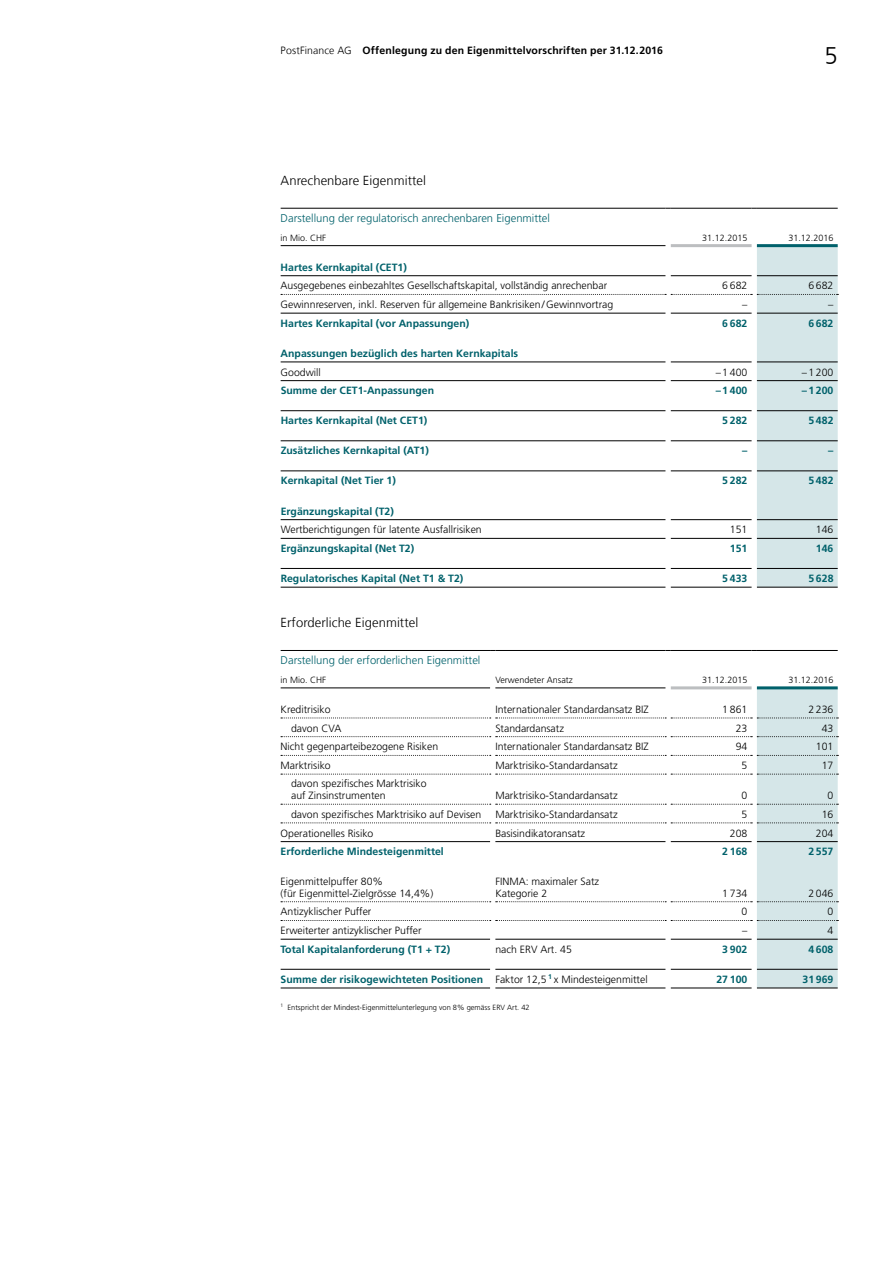
<style>
.page{position:relative;width:893px;height:1263px;background:#fff}
.page>*{position:absolute;margin:0;border:0;box-sizing:border-box;transform-origin:0 0}
.t1{font:300 24px "Frutiger LT Com";color:#000}
.t2{font:300 13.05px "Frutiger LT Com";letter-spacing:.005em;color:#000}
.t3{font:300 11.25px "Frutiger LT Std";color:#00616b}
.t4{font:300 10.5px/12px "Frutiger LT Std";color:#000}
.t5{font:700 10.5px "Frutiger LT Std";color:#00616b}
.t6{font:700 10.5px "Frutiger LT Com";letter-spacing:.015em;color:#000}
.t7{font:300 9px "Frutiger LT Std";color:#000}
.t8{font:300 7.5px "Frutiger LT Std";color:#000}
.s1{font-weight:300}
.s2{font-weight:300;color:#000}
</style>
<div class="page">
<hr style="left:281px;top:208px;width:384px;height:1px;background:#000">
<hr style="left:671px;top:208px;width:81px;height:1px;background:#000">
<hr style="left:757px;top:208px;width:81px;height:1px;background:#000">
<hr style="left:281px;top:245px;width:384px;height:1px;background:#000">
<hr style="left:281px;top:587px;width:384px;height:1px;background:#000">
<hr style="left:671px;top:587px;width:81px;height:1px;background:#000">
<hr style="left:757px;top:587px;width:81px;height:1px;background:#000">
<hr style="left:757px;top:244px;width:81px;height:3px;background:#00616b">
<svg style="left:281px;top:246px;width:557px;height:341px"></svg>
<hr style="left:671px;top:244px;width:81px;height:3px;background:#bcbec0">
<hr style="left:281px;top:650px;width:209px;height:1px;background:#000">
<hr style="left:495px;top:650px;width:170px;height:1px;background:#000">
<hr style="left:671px;top:650px;width:81px;height:1px;background:#000">
<hr style="left:757px;top:650px;width:81px;height:1px;background:#000">
<hr style="left:281px;top:988px;width:209px;height:1px;background:#000">
<hr style="left:495px;top:988px;width:170px;height:1px;background:#000">
<hr style="left:671px;top:988px;width:81px;height:1px;background:#000">
<hr style="left:757px;top:988px;width:81px;height:1px;background:#000">
<hr style="left:757px;top:686px;width:81px;height:3px;background:#00616b">
<svg style="left:281px;top:688px;width:557px;height:300px"></svg>
<hr style="left:671px;top:686px;width:81px;height:3px;background:#bcbec0">
<p class="t6" style="left:281px;top:44px;width:384px"><span class="s1">PostFinance AG</span> Offenlegung zu den Eigenmittelvorschriften per 31.12.2016</p>
<h1 class="t1" style="left:824px;top:41px;width:15px">5</h1>
<p class="t2" style="left:281px;top:173px;width:147px">Anrechenbare Eigenmittel</p>
<p class="t3" style="left:281px;top:212px;width:271px">Darstellung der regulatorisch anrechenbaren Eigenmittel</p>
<p class="t7" style="left:281px;top:232px;width:47px">in Mio. CHF</p>
<p class="t7" style="left:702px;top:232px;width:47px">31.12.2015</p>
<p class="t7" style="left:788px;top:232px;width:47px">31.12.2016</p>
<p class="t5" style="left:281px;top:261px;width:128px">Hartes Kernkapital (CET1)</p>
<p class="t4" style="left:281px;top:280px;width:328px">Ausgegebenes einbezahltes Gesellschaftskapital, vollständig anrechenbar</p>
<p class="t4" style="left:722px;top:280px;width:27px">6 682</p>
<p class="t4" style="left:808px;top:280px;width:27px">6 682</p>
<p class="t4" style="left:281px;top:299px;width:334px">Gewinnreserven, inkl. Reserven für allgemeine Bankrisiken/Gewinnvortrag</p>
<p class="t4" style="left:742px;top:299px;width:7px">–</p>
<p class="t4" style="left:828px;top:299px;width:7px">–</p>
<p class="t5" style="left:281px;top:317px;width:190px">Hartes Kernkapital (vor Anpassungen)</p>
<p class="t5" style="left:722px;top:317px;width:27px">6 682</p>
<p class="t5" style="left:808px;top:317px;width:27px">6 682</p>
<p class="t5" style="left:281px;top:347px;width:239px">Anpassungen bezüglich des harten Kernkapitals</p>
<p class="t4" style="left:281px;top:366px;width:42px">Goodwill</p>
<p class="t4" style="left:716px;top:366px;width:33px">–1400</p>
<p class="t4" style="left:802px;top:366px;width:33px">–1200</p>
<p class="t5" style="left:281px;top:384px;width:155px">Summe der CET1-Anpassungen</p>
<p class="t5" style="left:716px;top:384px;width:33px">–1400</p>
<p class="t5" style="left:802px;top:384px;width:33px">–1200</p>
<p class="t5" style="left:281px;top:414px;width:148px">Hartes Kernkapital (Net CET1)</p>
<p class="t5" style="left:722px;top:414px;width:27px">5 282</p>
<p class="t5" style="left:808px;top:414px;width:27px">5 482</p>
<p class="t5" style="left:281px;top:445px;width:150px">Zusätzliches Kernkapital (AT1)</p>
<p class="t5" style="left:742px;top:445px;width:7px">–</p>
<p class="t5" style="left:828px;top:445px;width:7px">–</p>
<p class="t5" style="left:281px;top:475px;width:117px">Kernkapital (Net Tier 1)</p>
<p class="t5" style="left:722px;top:475px;width:27px">5 282</p>
<p class="t5" style="left:808px;top:475px;width:27px">5 482</p>
<p class="t5" style="left:281px;top:505px;width:115px">Ergänzungskapital (T2)</p>
<p class="t4" style="left:281px;top:524px;width:203px">Wertberichtigungen für latente Ausfallrisiken</p>
<p class="t4" style="left:730px;top:524px;width:19px">151</p>
<p class="t4" style="left:816px;top:524px;width:19px">146</p>
<p class="t5" style="left:281px;top:542px;width:135px">Ergänzungskapital (Net T2)</p>
<p class="t5" style="left:730px;top:542px;width:19px">151</p>
<p class="t5" style="left:816px;top:542px;width:19px">146</p>
<p class="t5" style="left:281px;top:572px;width:184px">Regulatorisches Kapital (Net T1 &amp; T2)</p>
<p class="t5" style="left:722px;top:572px;width:27px">5 433</p>
<p class="t5" style="left:808px;top:572px;width:27px">5 628</p>
<p class="t2" style="left:281px;top:615px;width:139px">Erforderliche Eigenmittel</p>
<p class="t3" style="left:281px;top:654px;width:201px">Darstellung der erforderlichen Eigenmittel</p>
<p class="t7" style="left:281px;top:675px;width:47px">in Mio. CHF</p>
<p class="t7" style="left:495px;top:675px;width:79px">Verwendeter Ansatz</p>
<p class="t7" style="left:702px;top:675px;width:47px">31.12.2015</p>
<p class="t7" style="left:788px;top:675px;width:47px">31.12.2016</p>
<p class="t4" style="left:281px;top:703px;width:51px">Kreditrisiko</p>
<p class="t4" style="left:495px;top:703px;width:155px">Internationaler Standardansatz BIZ</p>
<p class="t4" style="left:722px;top:703px;width:27px">1 861</p>
<p class="t4" style="left:808px;top:703px;width:27px">2 236</p>
<p class="t4" style="left:281px;top:722px;width:62px">-davon CVA</p>
<p class="t4" style="left:495px;top:722px;width:70px">Standardansatz</p>
<p class="t4" style="left:736px;top:722px;width:13px">23</p>
<p class="t4" style="left:822px;top:722px;width:13px">43</p>
<p class="t4" style="left:281px;top:741px;width:159px">Nicht gegenparteibezogene Risiken</p>
<p class="t4" style="left:495px;top:741px;width:155px">Internationaler Standardansatz BIZ</p>
<p class="t4" style="left:736px;top:741px;width:13px">94</p>
<p class="t4" style="left:816px;top:741px;width:19px">101</p>
<p class="t4" style="left:281px;top:759px;width:52px">Marktrisiko</p>
<p class="t4" style="left:495px;top:759px;width:124px">Marktrisiko-Standardansatz</p>
<p class="t4" style="left:741px;top:759px;width:7px">5</p>
<p class="t4" style="left:822px;top:759px;width:13px">17</p>
<p class="t4" style="left:291px;top:778px;width:137px;text-indent:-10px">-davon spezifisches Marktrisiko auf Zinsinstrumenten</p>
<p class="t4" style="left:495px;top:790px;width:124px">Marktrisiko-Standardansatz</p>
<p class="t4" style="left:741px;top:790px;width:7px">0</p>
<p class="t4" style="left:828px;top:790px;width:7px">0</p>
<p class="t4" style="left:281px;top:808px;width:202px">-davon spezifisches Marktrisiko auf Devisen</p>
<p class="t4" style="left:495px;top:808px;width:124px">Marktrisiko-Standardansatz</p>
<p class="t4" style="left:741px;top:808px;width:7px">5</p>
<p class="t4" style="left:822px;top:808px;width:13px">16</p>
<p class="t4" style="left:281px;top:827px;width:94px">Operationelles Risiko</p>
<p class="t4" style="left:495px;top:827px;width:91px">Basisindikatoransatz</p>
<p class="t4" style="left:730px;top:827px;width:19px">208</p>
<p class="t4" style="left:816px;top:827px;width:19px">204</p>
<p class="t5" style="left:281px;top:845px;width:165px">Erforderliche Mindesteigenmittel</p>
<p class="t5" style="left:722px;top:845px;width:27px">2 168</p>
<p class="t5" style="left:808px;top:845px;width:27px">2 557</p>
<p class="t4" style="left:281px;top:875px;width:154px">Eigenmittelpuffer 80%<br>(für Eigenmittel-Zielgrösse 14,4%)</p>
<p class="t4" style="left:495px;top:875px;width:105px">FINMA: maximaler Satz<br>Kategorie 2</p>
<p class="t4" style="left:722px;top:887px;width:27px">1 734</p>
<p class="t4" style="left:808px;top:887px;width:27px">2 046</p>
<p class="t4" style="left:281px;top:906px;width:92px">Antizyklischer Puffer</p>
<p class="t4" style="left:741px;top:906px;width:7px">0</p>
<p class="t4" style="left:828px;top:906px;width:7px">0</p>
<p class="t4" style="left:281px;top:925px;width:142px">Erweiterter antizyklischer Puffer</p>
<p class="t4" style="left:742px;top:925px;width:7px">–</p>
<p class="t4" style="left:828px;top:925px;width:7px">4</p>
<p class="t5" style="left:281px;top:943px;width:171px">Total Kapitalanforderung (T1 + T2)</p>
<p class="t4" style="left:495px;top:943px;width:78px">nach ERV Art. 45</p>
<p class="t5" style="left:722px;top:943px;width:27px">3 902</p>
<p class="t5" style="left:808px;top:943px;width:27px">4 608</p>
<p class="t5" style="left:281px;top:973px;width:368px">Summe der risikogewichteten Positionen <span class="s2">Faktor 12,5</span> <sup>1</sup> <span class="s2">x Mindesteigenmittel</span></p>
<p class="t5" style="left:716px;top:973px;width:32px">27 100</p>
<p class="t5" style="left:802px;top:973px;width:32px">31 969</p>
<p class="t8" style="left:281px;top:1003px;width:251px"><sup>1</sup> Entspricht der Mindest-Eigenmittelunterlegung von 8% gemäss ERV Art. 42</p>
</div>
